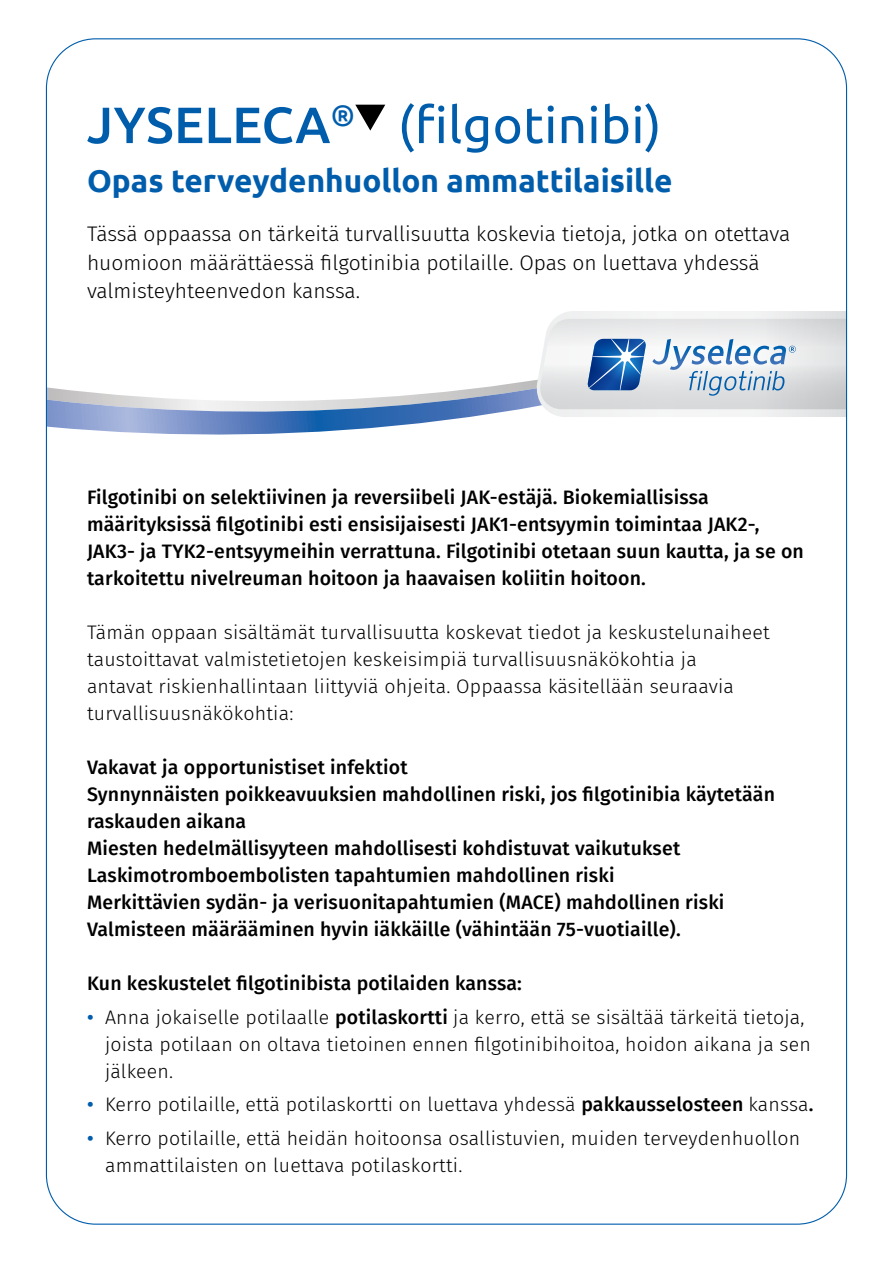
<style>
.page{position:relative;width:893px;height:1263px;background:#fff}
.page>*{position:absolute;margin:0;border:0;box-sizing:border-box;transform-origin:0 0}
.t1{font:51px "Ubuntu";letter-spacing:.01em;color:#005dac}
.t2{font:700 31.5px "Ubuntu";color:#005dac}
.t3{font:300 21px/28.5px "Fira Sans";color:#000}
.t4{font:500 19.5px/27px "Fira Sans";letter-spacing:.01em;color:#000}
.t5{font:300 19.5px/27px "Fira Sans";letter-spacing:.01em;color:#000}
.s1{font-weight:500}
.s2{font-weight:500;color:#005dac}
</style>
<div class="page">
<svg style="left:48px;top:380px;width:488px;height:55px"></svg>
<svg style="left:536px;top:311px;width:309px;height:106px"></svg>
<svg style="left:355px;top:105px;width:30px;height:26px"></svg>
<h1 class="t1" style="left:87px;top:94px;width:576px"><span class="s1">JYSELECA</span><sup>®</sup> (filgotinibi)</h1>
<h2 class="t2" style="left:87px;top:162px;width:587px">Opas terveydenhuollon ammattilaisille</h2>
<p class="t3" style="left:87px;top:219px;width:705px">Tässä oppaassa on tärkeitä turvallisuutta koskevia tietoja, jotka on otettava huomioon määrättäessä filgotinibia potilaille. Opas on luettava yhdessä valmisteyhteenvedon kanssa.</p>
<p class="t4" style="left:87px;top:482px;width:718px">Filgotinibi on selektiivinen ja reversiibeli JAK-estäjä. Biokemiallisissa määrityksissä filgotinibi esti ensisijaisesti JAK1-entsyymin toimintaa JAK2-, JAK3- ja TYK2-entsyymeihin verrattuna. Filgotinibi otetaan suun kautta, ja se on tarkoitettu nivelreuman hoitoon ja haavaisen koliitin hoitoon.</p>
<p class="t5" style="left:87px;top:618px;width:684px">Tämän oppaan sisältämät turvallisuutta koskevat tiedot ja keskustelunaiheet taustoittavat valmistetietojen keskeisimpiä turvallisuusnäkökohtia ja<br>antavat riskienhallintaan liittyviä ohjeita. Oppaassa käsitellään seuraavia turvallisuusnäkökohtia:</p>
<p class="t4" style="left:87px;top:752px;width:690px">Vakavat ja opportunistiset infektiot<br>Synnynnäisten poikkeavuuksien mahdollinen riski, jos filgotinibia käytetään raskauden aikana<br>Miesten hedelmällisyyteen mahdollisesti kohdistuvat vaikutukset Laskimotromboembolisten tapahtumien mahdollinen riski<br>Merkittävien sydän- ja verisuonitapahtumien (MACE) mahdollinen riski Valmisteen määrääminen hyvin iäkkäille (vähintään 75-vuotiaille).</p>
<p class="t4" style="left:87px;top:968px;width:436px">Kun keskustelet filgotinibista potilaiden kanssa:</p>
<p class="t5" style="left:105px;top:1003px;width:707px;text-indent:-18px"><span class="s2">•</span> Anna jokaiselle potilaalle <span class="s1">potilaskortti</span> ja kerro, että se sisältää tärkeitä tietoja, joista potilaan on oltava tietoinen ennen filgotinibihoitoa, hoidon aikana ja sen jälkeen.</p>
<p class="t5" style="left:87px;top:1091px;width:728px"><span class="s2">•</span> Kerro potilaille, että potilaskortti on luettava yhdessä <span class="s1">pakkausselosteen</span> kanssa<span class="s1">.</span></p>
<p class="t5" style="left:105px;top:1125px;width:697px;text-indent:-18px"><span class="s2">•</span> Kerro potilaille, että heidän hoitoonsa osallistuvien, muiden terveydenhuollon ammattilaisten on luettava potilaskortti.</p>
</div>
